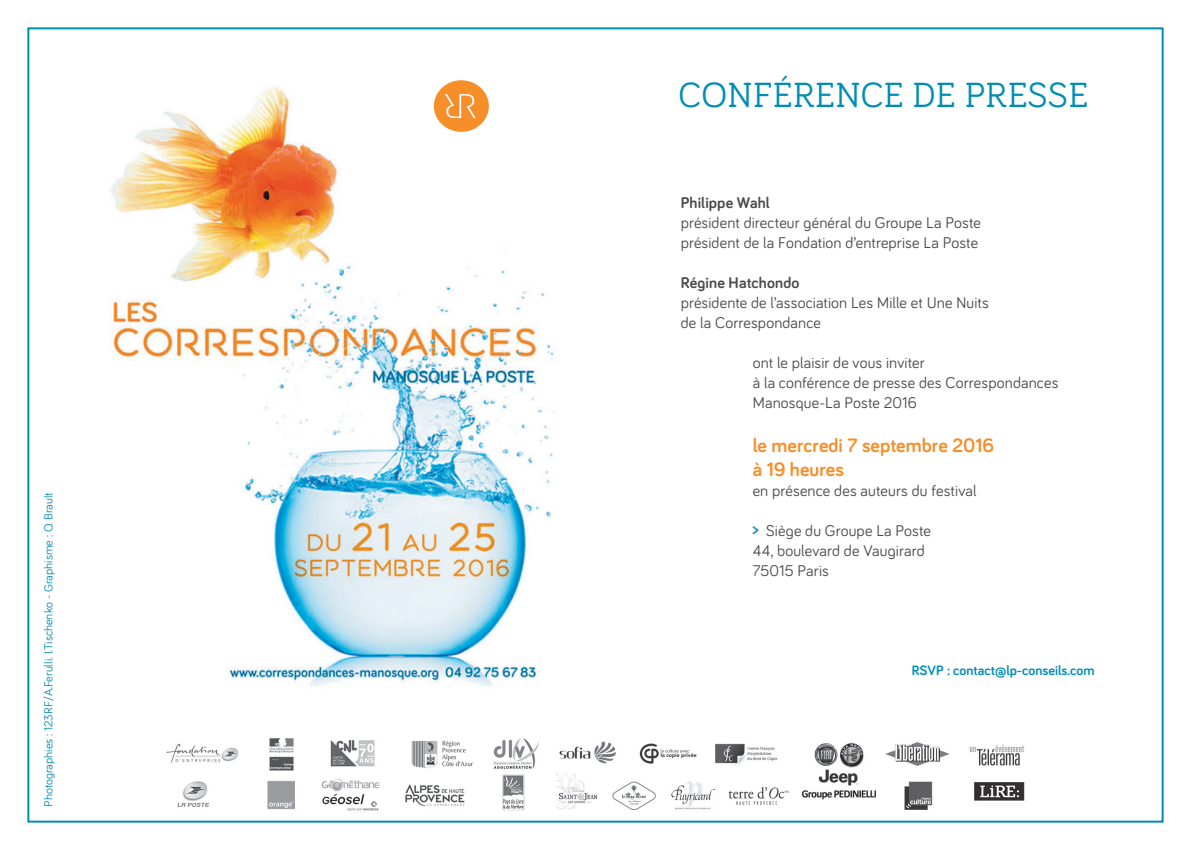
<style>
.page{position:relative;width:1191px;height:851px;background:#fff}
.page>*{position:absolute;margin:0;border:0;box-sizing:border-box;transform-origin:0 0}
.t1{font:36px "Bariol Serif";color:#008db4}
.t2{font:700 20px/24px "Bariol";letter-spacing:.005em;color:#f68e29}
.t3{font:16px/20px "Bariol";letter-spacing:.01em;color:#494a4b}
.t4{font:700 16px "Bariol";letter-spacing:.01em;color:#494a4b}
.t5{font:700 14px "Bariol";color:#008db4}
.t6{font:12px "Bariol";color:#008db4}
.s1{font-weight:700;color:#008db4}
</style>
<div class="page">
<img style="left:110px;top:80px;width:444px;height:606px">
<div style="left:434px;top:80px;width:55px;height:52px;background:#f68e29;border-radius:50%"></div>
<svg style="left:445px;top:94px;width:30px;height:24px"></svg>
<img style="left:166px;top:738px;width:859px;height:73px">
<p class="t6" style="left:40px;top:806px;width:316px;rotate:-90deg">Photographies : 123RF/A.Ferulli. I.Tischenko - Graphisme : O. Brault</p>
<h1 class="t1" style="left:678px;top:70px;width:411px">CONFÉRENCE DE PRESSE</h1>
<p class="t4" style="left:680px;top:191px;width:91px">Philippe Wahl</p>
<p class="t3" style="left:680px;top:211px;width:302px">président directeur général du Groupe La Poste président de la Fondation d’entreprise La Poste</p>
<p class="t4" style="left:680px;top:271px;width:120px">Régine Hatchondo</p>
<p class="t3" style="left:680px;top:291px;width:310px">présidente de l’association Les Mille et Une Nuits de la Correspondance</p>
<p class="t3" style="left:752px;top:351px;width:307px">ont le plaisir de vous inviter<br>à la conférence de presse des Correspondances<br>Manosque-La Poste 2016</p>
<p class="t2" style="left:752px;top:432px;width:243px">le mercredi 7 septembre 2016 à 19 heures</p>
<p class="t3" style="left:752px;top:479px;width:225px">en présence des auteurs du festival</p>
<p class="t3" style="left:752px;top:519px;width:180px"><span class="s1">&gt;</span> Siège du Groupe La Poste<br>44, boulevard de Vaugirard<br>75015 Paris</p>
<p class="t5" style="left:911px;top:660px;width:184px">RSVP : contact@lp-conseils.com</p>
</div>
